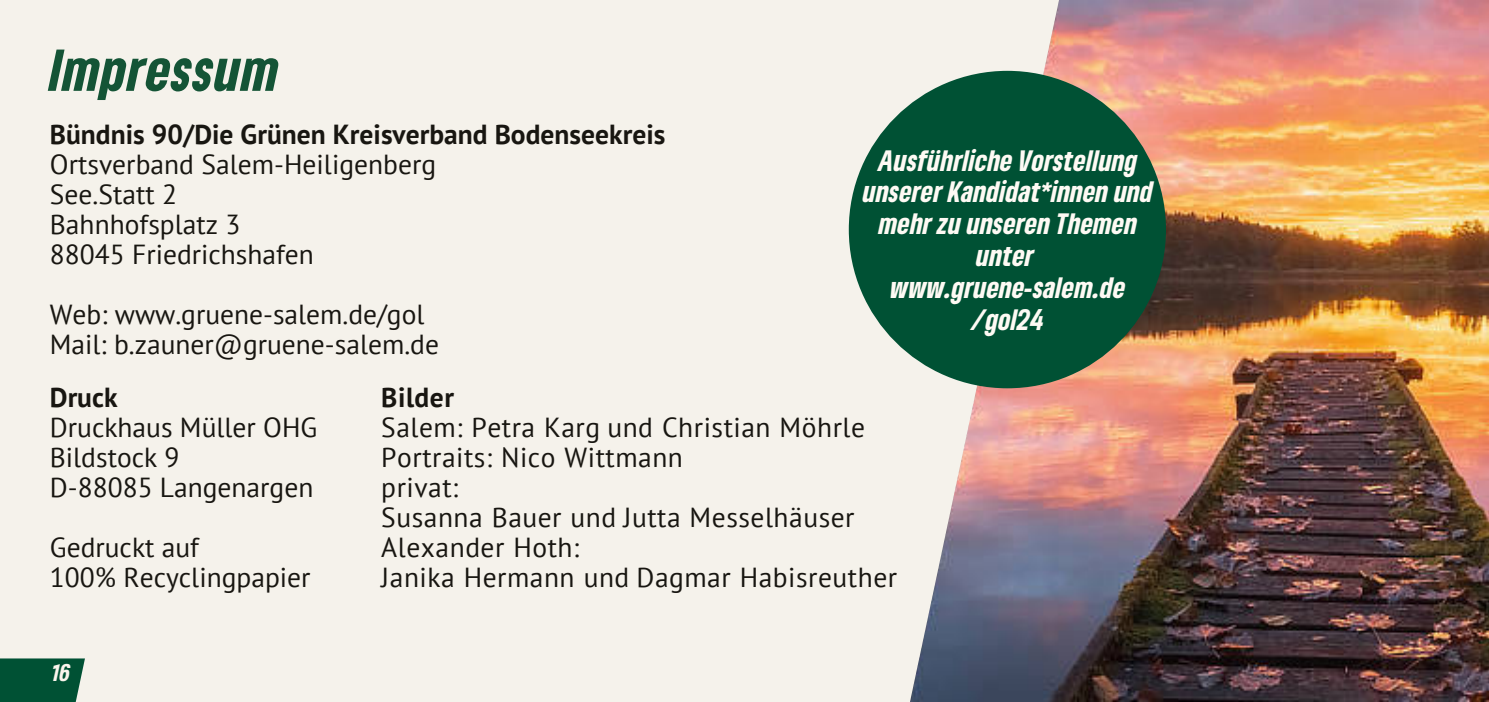
<style>
.page{position:relative;width:1489px;height:702px;background:#fff}
.page>*{position:absolute;margin:0;border:0;box-sizing:border-box;transform-origin:0 0}
.t1{font:italic 900 condensed 55px "Gruene Type";letter-spacing:.02em;color:#145436}
.t2{font:27.5px "PT Sans";color:#181611}
.t3{font:27.5px "PT Sans";letter-spacing:.02em;color:#181611}
.t4{font:italic 900 condensed 27.5px "Gruene Type";letter-spacing:.01em;color:#fefaf4}
.t5{font:700 27.5px "PT Sans";color:#181611}
.t6{font:italic 900 condensed 22.5px "Gruene Type";color:#fbf5ed}
</style>
<div class="page">
<div style="left:0;top:0;width:1489px;height:701px;background:#f5f2eb"></div>
<img style="left:908px;top:0;width:581px;height:701px">
<div style="left:0;top:658px;width:85px;height:43px;background:#005134"></div>
<div style="left:849px;top:71px;width:317px;height:317px;background:#005134;border-radius:50%"></div>
<p class="t1" style="left:50px;top:33px;width:231px">Impressum</p>
<p class="t5" style="left:50px;top:123px;width:617px">Bündnis 90/Die Grünen Kreisverband Bodenseekreis</p>
<p class="t2" style="left:50px;top:153px;width:388px">Ortsverband Salem-Heiligenberg</p>
<p class="t2" style="left:50px;top:183px;width:129px">See.Statt 2</p>
<p class="t2" style="left:50px;top:213px;width:192px">Bahnhofsplatz 3</p>
<p class="t2" style="left:50px;top:243px;width:266px">88045 Friedrichshafen</p>
<p class="t2" style="left:50px;top:303px;width:376px">Web: www.gruene-salem.de/gol</p>
<p class="t2" style="left:50px;top:333px;width:391px">Mail: b.zauner@gruene-salem.de</p>
<p class="t4" style="left:878px;top:142px;width:260px">Ausführliche Vorstellung</p>
<p class="t4" style="left:863px;top:174px;width:292px">unserer Kandidat*innen und</p>
<p class="t4" style="left:879px;top:205px;width:260px">mehr zu unseren Themen</p>
<p class="t4" style="left:976px;top:237px;width:59px">unter</p>
<p class="t4" style="left:890px;top:269px;width:237px">www.gruene-salem.de</p>
<p class="t4" style="left:971px;top:301px;width:74px">/gol24</p>
<p class="t5" style="left:50px;top:386px;width:69px">Druck</p>
<p class="t2" style="left:50px;top:416px;width:269px">Druckhaus Müller OHG</p>
<p class="t2" style="left:50px;top:446px;width:131px">Bildstock 9</p>
<p class="t2" style="left:50px;top:476px;width:265px">D-88085 Langenargen</p>
<p class="t2" style="left:50px;top:536px;width:151px">Gedruckt auf</p>
<p class="t2" style="left:50px;top:566px;width:262px">100% Recyclingpapier</p>
<p class="t6" style="left:53px;top:656px;width:19px">16</p>
<p class="t5" style="left:381px;top:386px;width:74px">Bilder</p>
<p class="t3" style="left:381px;top:416px;width:485px">Salem: Petra Karg und Christian Möhrle</p>
<p class="t3" style="left:381px;top:446px;width:303px">Portraits: Nico Wittmann</p>
<p class="t2" style="left:381px;top:476px;width:78px">privat:</p>
<p class="t3" style="left:381px;top:506px;width:475px">Susanna Bauer und Jutta Messelhäuser</p>
<p class="t3" style="left:381px;top:536px;width:199px">Alexander Hoth:</p>
<p class="t3" style="left:381px;top:566px;width:517px">Janika Hermann und Dagmar Habisreuther</p>
</div>
